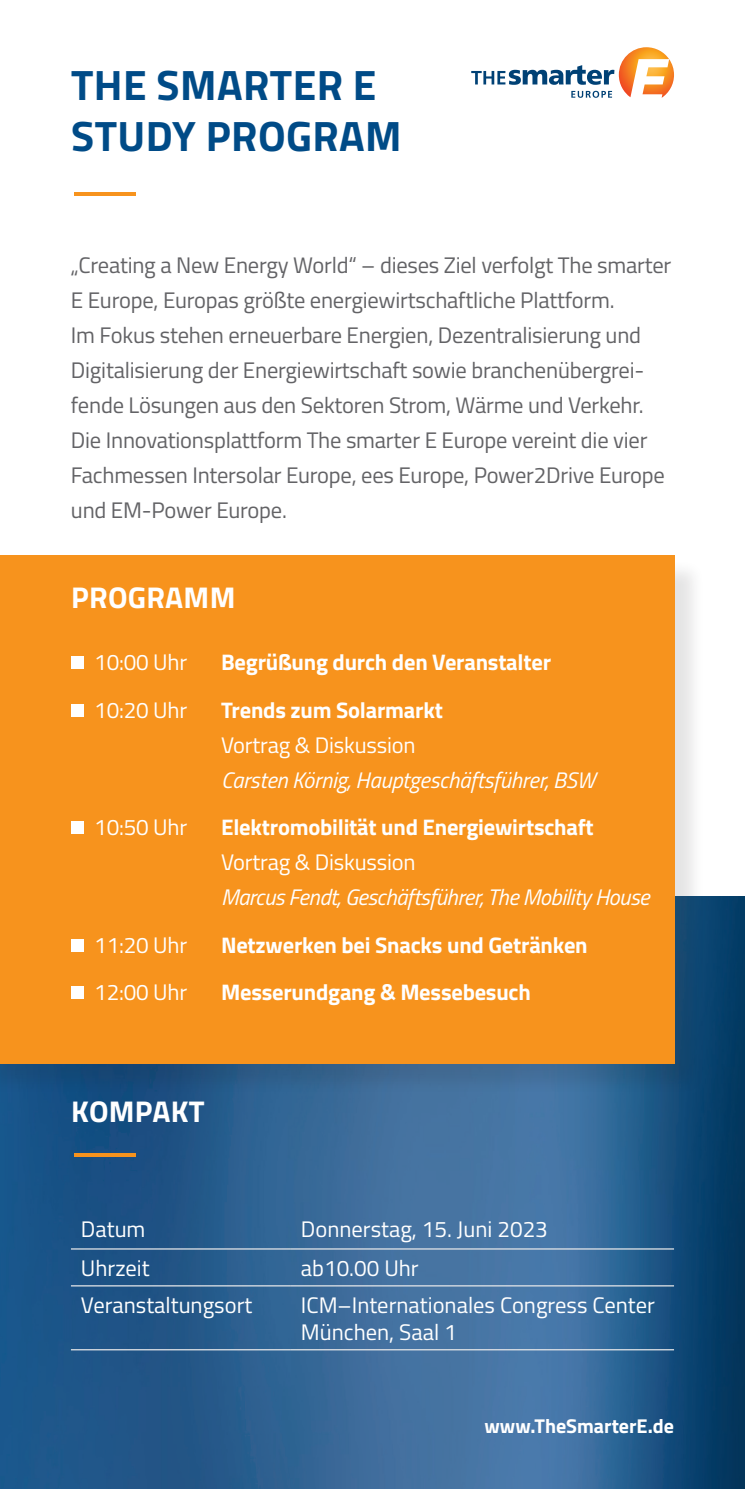
<style>
.page{position:relative;width:745px;height:1489px;background:#fff}
.page>*{position:absolute;margin:0;border:0;box-sizing:border-box;transform-origin:0 0}
.Copytext_an_Grundlin{font:700 42.5px "Titillium";letter-spacing:.01em;color:#004b87}
.Copytext_an_Grundlin-2{font:700 34px "Titillium";color:#f7931d;scale:1.81 1}
.Copytext_an_Grundlin-3{font:700 30px "Titillium";letter-spacing:.01em;color:#fff}
.Copytext_an_Grundlin-4{font:22.5px/35px "Titillium";letter-spacing:-.01em;color:#636366}
.Copytext_an_Grundlin-5{font:22.5px/27px "Titillium";color:#fff}
.Copytext_an_Grundlin-6{font:700 22.5px "Titillium";letter-spacing:-.01em;color:#fff}
.Copytext_an_Grundlin-7{font:italic 22.5px "Titillium";letter-spacing:-.02em;color:#fff}
.Copytext_an_Grundlin-8{font:700 20px "Titillium";color:#fff}
</style>
<div class="page">
<img style="left:0;top:896px;width:744px;height:592px">
<hr style="left:71px;top:1248px;width:220px;height:1px;background:#e6e7e9">
<hr style="left:291px;top:1248px;width:382px;height:1px;background:#e6e7e9">
<hr style="left:71px;top:1285px;width:220px;height:1px;background:#e6e7e9">
<hr style="left:291px;top:1285px;width:382px;height:1px;background:#e6e7e9">
<hr style="left:71px;top:1348px;width:220px;height:2px;background:#e6e7e9">
<hr style="left:291px;top:1348px;width:382px;height:2px;background:#e6e7e9">
<div style="left:0;top:558px;width:704px;height:536px;background:#231f20;opacity:.12"></div>
<div style="left:0;top:555px;width:673px;height:508px;background:#f7931d"></div>
<div style="left:71px;top:656px;width:12px;height:12px;background:#fff"></div>
<div style="left:71px;top:704px;width:12px;height:12px;background:#fff"></div>
<div style="left:71px;top:821px;width:12px;height:12px;background:#fff"></div>
<div style="left:71px;top:939px;width:12px;height:12px;background:#fff"></div>
<div style="left:71px;top:986px;width:12px;height:12px;background:#fff"></div>
<svg style="left:571px;top:91px;width:40px;height:7px"></svg>
<img style="left:618px;top:47px;width:55px;height:51px">
<svg style="left:471px;top:65px;width:143px;height:20px"></svg>
<p class="Copytext_an_Grundlin" style="left:71px;top:53px;width:306px">THE SMARTER E</p>
<p class="Copytext_an_Grundlin" style="left:71px;top:104px;width:332px">STUDY PROGRAM</p>
<p class="Copytext_an_Grundlin-2" style="left:71px;top:165px;width:39px">—</p>
<p class="Copytext_an_Grundlin-4" style="left:71px;top:246px;width:601px">„Creating a New Energy World“ – dieses Ziel verfolgt The smarter E Europe, Europas größte energiewirtschaftliche Plattform.<br>Im Fokus stehen erneuerbare Energien, Dezentralisierung und Digitalisierung der Energiewirtschaft sowie branchenübergrei&shy;fende Lösungen aus den Sektoren Strom, Wärme und Verkehr.<br>Die Innovationsplattform The smarter E Europe vereint die vier Fachmessen Intersolar Europe, ees Europe, Power2Drive Europe und EM-Power Europe.</p>
<p class="Copytext_an_Grundlin-3" style="left:71px;top:574px;width:166px">PROGRAMM</p>
<p class="Copytext_an_Grundlin-5" style="left:94px;top:647px;width:94px">10:00 Uhr</p>
<p class="Copytext_an_Grundlin-6" style="left:221px;top:645px;width:331px">Begrüßung durch den Veranstalter</p>
<p class="Copytext_an_Grundlin-5" style="left:94px;top:695px;width:94px">10:20 Uhr</p>
<p class="Copytext_an_Grundlin-6" style="left:221px;top:692px;width:223px">Trends zum Solarmarkt</p>
<p class="Copytext_an_Grundlin-5" style="left:221px;top:730px;width:196px">Vortrag &amp; Diskussion</p>
<p class="Copytext_an_Grundlin-7" style="left:221px;top:763px;width:376px">Carsten Körnig, Hauptgeschäftsführer, BSW</p>
<p class="Copytext_an_Grundlin-5" style="left:94px;top:812px;width:94px">10:50 Uhr</p>
<p class="Copytext_an_Grundlin-6" style="left:221px;top:810px;width:374px">Elektromobilität und Energiewirtschaft</p>
<p class="Copytext_an_Grundlin-5" style="left:221px;top:847px;width:196px">Vortrag &amp; Diskussion</p>
<p class="Copytext_an_Grundlin-7" style="left:221px;top:880px;width:430px">Marcus Fendt, Geschäftsführer, The Mobility House</p>
<p class="Copytext_an_Grundlin-5" style="left:94px;top:930px;width:94px">11:20 Uhr</p>
<p class="Copytext_an_Grundlin-6" style="left:221px;top:927px;width:368px">Netzwerken bei Snacks und Getränken</p>
<p class="Copytext_an_Grundlin-5" style="left:94px;top:977px;width:94px">12:00 Uhr</p>
<p class="Copytext_an_Grundlin-6" style="left:221px;top:975px;width:311px">Messerundgang &amp; Messebesuch</p>
<p class="Copytext_an_Grundlin-3" style="left:71px;top:1087px;width:135px">KOMPAKT</p>
<p class="Copytext_an_Grundlin-2" style="left:71px;top:1126px;width:39px">—</p>
<p class="Copytext_an_Grundlin-5" style="left:81px;top:1214px;width:66px">Datum</p>
<p class="Copytext_an_Grundlin-5" style="left:301px;top:1214px;width:248px">Donnerstag, 15. Juni 2023</p>
<p class="Copytext_an_Grundlin-5" style="left:81px;top:1253px;width:70px">Uhrzeit</p>
<p class="Copytext_an_Grundlin-5" style="left:301px;top:1253px;width:119px">ab10.00 Uhr</p>
<p class="Copytext_an_Grundlin-5" style="left:81px;top:1290px;width:173px">Veranstaltungsort</p>
<p class="Copytext_an_Grundlin-5" style="left:301px;top:1290px;width:355px">ICM–Internationales Congress Center<br>München, Saal 1</p>
<p class="Copytext_an_Grundlin-8" style="left:484px;top:1410px;width:191px">www.TheSmarterE.de</p>
</div>
